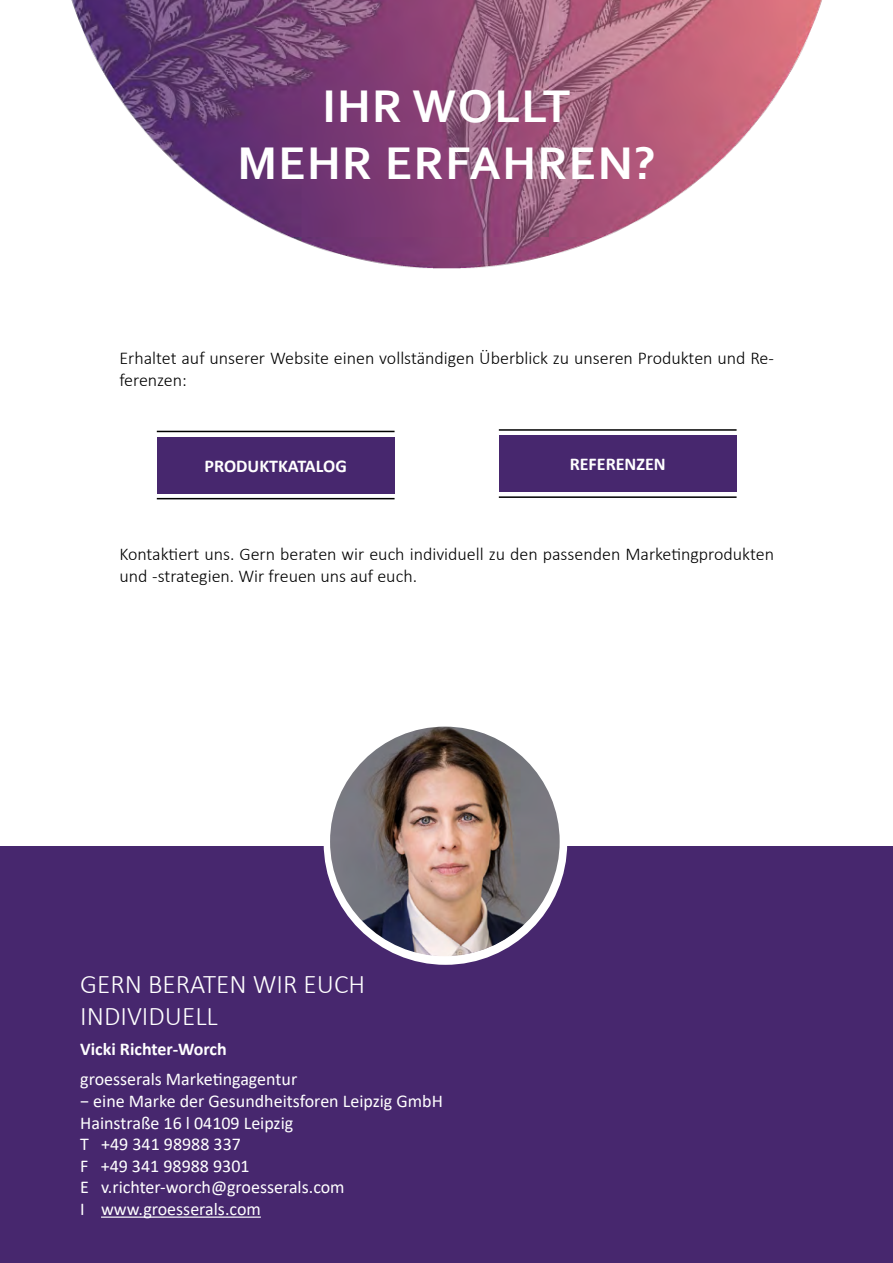
<style>
.page{position:relative;width:893px;height:1263px;background:#fff}
.page>*{position:absolute;margin:0;border:0;box-sizing:border-box;transform-origin:0 0}
.t1{font:700 48px/57.6px "Corbel";letter-spacing:.03em;color:#fff;text-align:center}
.t2{font:300 27px/32.4px "Calibri";color:#fff}
.t3{font:300 18px/21.6px "Calibri";color:#000}
.t4{font:18px/21.6px "Calibri";color:#fff}
.t5{font:700 18px "Calibri";color:#fff}
</style>
<div class="page">
<img style="left:71px;top:0;width:751px;height:269px">
<div style="left:157px;top:437px;width:238px;height:56px;background:#47276e"></div>
<hr style="left:157px;top:431px;width:238px;height:1px;background:#000">
<hr style="left:157px;top:498px;width:238px;height:1px;background:#000">
<div style="left:499px;top:435px;width:238px;height:57px;background:#47276e"></div>
<hr style="left:499px;top:429px;width:238px;height:2px;background:#000">
<hr style="left:499px;top:496px;width:238px;height:2px;background:#000">
<div style="left:0;top:846px;width:893px;height:417px;background:#47276e"></div>
<div style="left:324px;top:721px;width:243px;height:244px;border:9px solid #fff;border-radius:50%"></div>
<img style="left:330px;top:727px;width:230px;height:229px;border-radius:115px">
<hr style="left:101px;top:1216px;width:160px;height:2px;background:#fff">
<h1 class="t1" style="left:237px;top:76px;width:420px">IHR WOLLT<br>MEHR ERFAHREN?</h1>
<p class="t3" style="left:119px;top:347px;width:656px">Erhaltet auf unserer Website einen vollständigen Überblick zu unseren Produkten und Re&shy;ferenzen:</p>
<p class="t5" style="left:205px;top:453px;width:144px">PRODUKTKATALOG</p>
<p class="t5" style="left:570px;top:452px;width:97px">REFERENZEN</p>
<p class="t3" style="left:119px;top:543px;width:656px">Kontaktiert uns. Gern beraten wir euch individuell zu den passenden Marketingprodukten und -strategien. Wir freuen uns auf euch.</p>
<h2 class="t2" style="left:80px;top:967px;width:286px">GERN BERATEN WIR EUCH<br>INDIVIDUELL</h2>
<p class="t5" style="left:80px;top:1037px;width:148px">Vicki Richter-Worch</p>
<p class="t4" style="left:80px;top:1068px;width:364px">groesserals Marketingagentur<br>− eine Marke der Gesundheitsforen Leipzig GmbH<br>Hainstraße 16 l 04109 Leipzig<br>T +49 341 98988 337<br>F +49 341 98988 9301<br>E v.richter-worch@groesserals.com<br>I www.groesserals.com</p>
</div>
